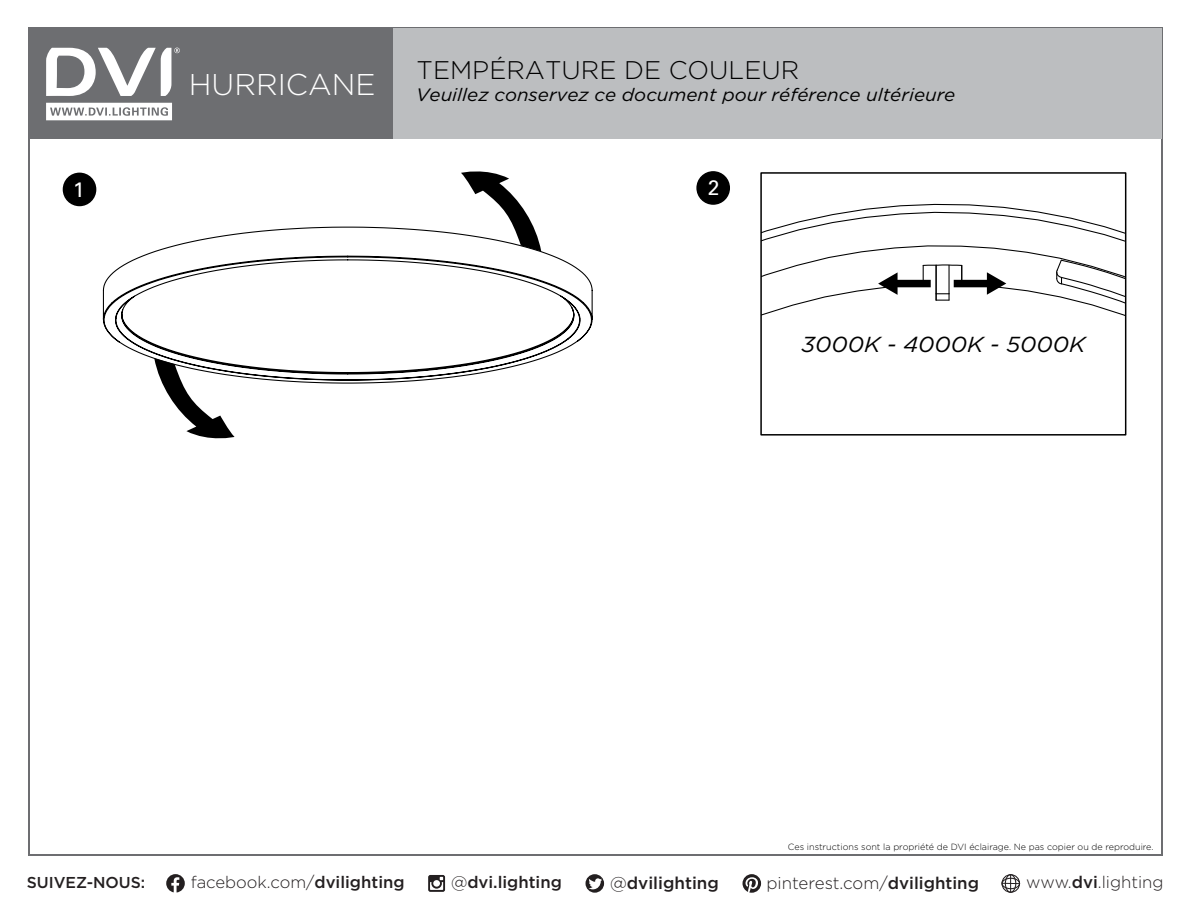
<style>
.page{position:relative;width:1188px;height:918px;background:#fff}
.page>*{position:absolute;margin:0;border:0;box-sizing:border-box;transform-origin:0 0}
.t1{font:300 30px "Gotham";color:#fff}
.t2{font:300 25.5px "Gotham";color:#000}
.t3{font:italic 21.75px "Gotham";color:#000;scale:1.05 1}
.t4{font:21px "Univers LT Std";color:#fff}
.t5{font:italic 18px "Gotham";color:#000;scale:1.05 1}
.t6{font:500 17.1px "Gotham";color:#231f20}
.t7{font:300 16.8px "Gotham";color:#231f20}
.t8{font:300 16.65px "Gotham";color:#231f20}
.t9{font:500 16.65px "Gotham";color:#231f20}
.t10{font:500 15.75px "Gotham";color:#231f20}
.t11{font:300 9px "Gotham";color:#000}
.s1{font-weight:500}
.s2{font-weight:300}
</style>
<div class="page">
<svg style="left:166px;top:874px;width:19px;height:19px"></svg>
<svg style="left:428px;top:875px;width:17px;height:17px"></svg>
<svg style="left:586px;top:874px;width:18px;height:19px"></svg>
<svg style="left:743px;top:874px;width:18px;height:19px"></svg>
<svg style="left:1002px;top:874px;width:18px;height:19px"></svg>
<hr style="left:28px;top:854px;width:1134px;height:1px;background:#6d6e71">
<hr style="left:28px;top:27px;width:1134px;height:1px;background:#6d6e71">
<hr style="left:1161px;top:27px;width:1px;height:828px;background:#6d6e71">
<hr style="left:28px;top:27px;width:1px;height:828px;background:#6d6e71">
<div style="left:29px;top:28px;width:365px;height:111px;background:#6d6e71"></div>
<svg style="left:46px;top:103px;width:126px;height:17px;background:#e2e2e3"></svg>
<svg style="left:46px;top:48px;width:134px;height:48px"></svg>
<div style="left:394px;top:28px;width:768px;height:111px;background:#bcbec0"></div>
<div style="left:63px;top:173px;width:33px;height:32px;background:#000;border-radius:50%"></div>
<div style="left:63px;top:173px;width:33px;height:33px;border:2px solid #000;border-radius:50%"></div>
<div style="left:697px;top:172px;width:32px;height:32px;background:#000;border-radius:50%"></div>
<div style="left:696px;top:171px;width:34px;height:34px;border:2px solid #000;border-radius:50%"></div>
<svg style="left:102px;top:226px;width:491px;height:158px"></svg>
<svg style="left:461px;top:171px;width:80px;height:80px"></svg>
<svg style="left:154px;top:358px;width:81px;height:81px"></svg>
<svg style="left:763px;top:203px;width:360px;height:56px"></svg>
<svg style="left:763px;top:259px;width:360px;height:57px"></svg>
<div style="left:760px;top:172px;width:366px;height:264px;border:2px solid #000"></div>
<h1 class="t1" style="left:189px;top:66px;width:188px">HURRICANE</h1>
<h2 class="t2" style="left:417px;top:54px;width:384px">TEMPÉRATURE DE COULEUR</h2>
<h3 class="t5" style="left:416px;top:83px;width:515px">Veuillez conservez ce document pour référence ultérieure</h3>
<h3 class="t4" style="left:73px;top:178px;width:13px">1</h3>
<h3 class="t4" style="left:708px;top:175px;width:13px">2</h3>
<h3 class="t3" style="left:801px;top:331px;width:272px">3000K - 4000K - 5000K</h3>
<p class="t11" style="left:788px;top:841px;width:367px">Ces instructions sont la propriété de DVI éclairage. Ne pas copier ou de reproduire.</p>
<h3 class="t10" style="left:27px;top:873px;width:120px">SUIVEZ-NOUS:</h3>
<h3 class="t8" style="left:191px;top:872px;width:215px">facebook.com/<span class="s1">dvilighting</span></h3>
<h3 class="t9" style="left:451px;top:872px;width:112px"><span class="s2">@</span>dvi.lighting</h3>
<h3 class="t6" style="left:610px;top:871px;width:110px"><span class="s2">@</span>dvilighting</h3>
<h3 class="t7" style="left:766px;top:872px;width:214px">pinterest.com/<span class="s1">dvilighting</span></h3>
<h3 class="t7" style="left:1026px;top:872px;width:139px">www.<span class="s1">dvi</span>.lighting</h3>
</div>
